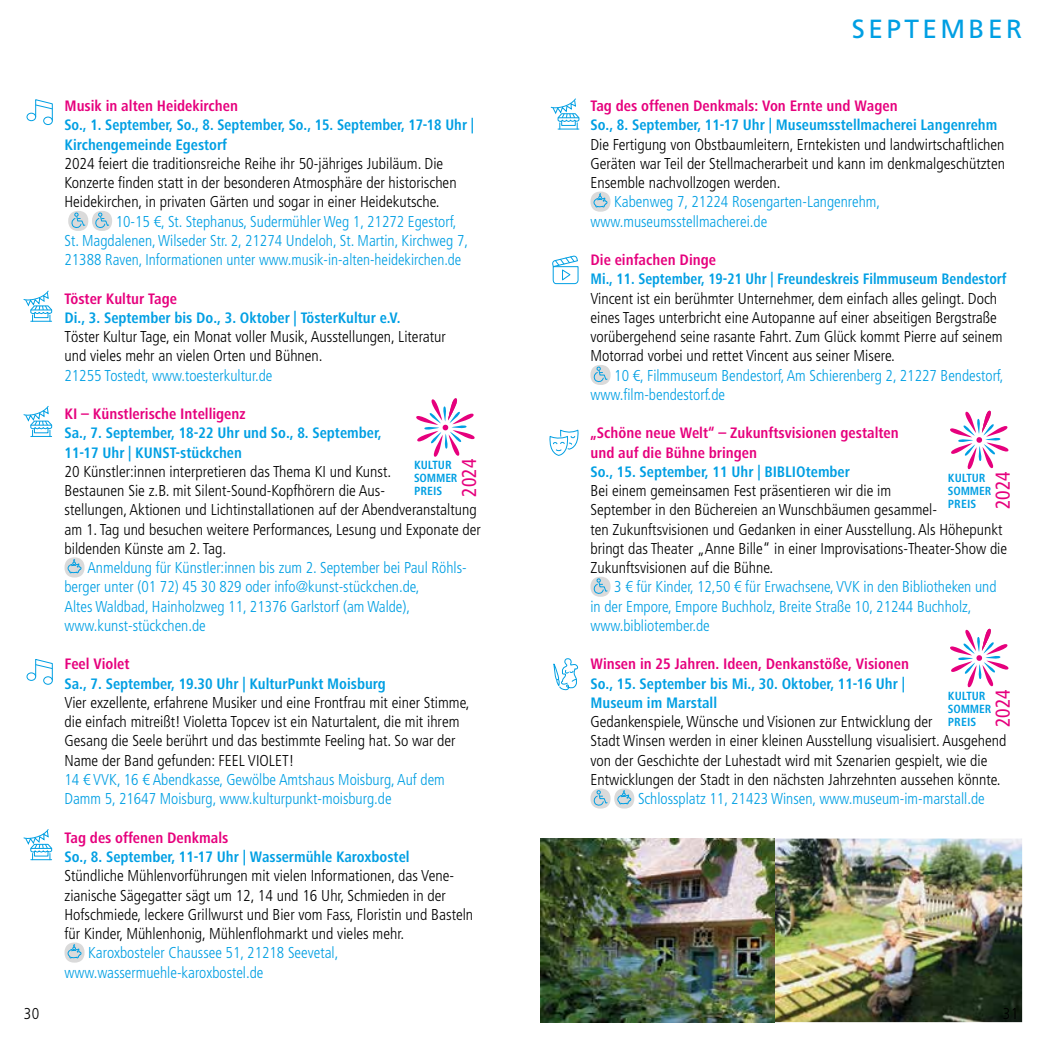
<style>
.page{position:relative;width:1042px;height:1042px;background:#fff}
.page>*{position:absolute;margin:0;border:0;box-sizing:border-box;transform-origin:0 0}
.t1{font:26.25px "Frutiger LT Pro";letter-spacing:.13em;color:#009fe3}
.t2{font:condensed 20.12px "Frutiger LT";color:#e6007d}
.t3{font:300 condensed 15.75px/19.2px "Frutiger LT";color:#000}
.t4{font:300 condensed 15.75px/19.2px "Frutiger LT";color:#009fe3}
.t5{font:700 condensed 15.75px/19.2px "Frutiger Next LT";color:#009fe3}
.t6{font:700 condensed 15.75px/19.2px "Frutiger Next LT";color:#e6007d}
.t7{font:700 condensed 15.75px "Frutiger Next LT";color:#009fe3;scale:.95 1}
.t8{font:700 condensed 12.25px/13px "Frutiger Next LT";color:#009fe3}
</style>
<div class="page">
<img style="left:541px;top:838px;width:481px;height:184px">
<div style="left:590px;top:192px;width:20px;height:20px;background:#dadada;border-radius:50%"></div>
<svg style="left:593px;top:194px;width:15px;height:14px"></svg>
<div style="left:590px;top:365px;width:20px;height:20px;background:#dadada;border-radius:50%"></div>
<svg style="left:593px;top:367px;width:15px;height:16px"></svg>
<div style="left:590px;top:577px;width:20px;height:20px;background:#dadada;border-radius:50%"></div>
<svg style="left:593px;top:578px;width:15px;height:17px"></svg>
<div style="left:590px;top:788px;width:20px;height:20px;background:#dadada;border-radius:50%"></div>
<svg style="left:593px;top:790px;width:15px;height:16px"></svg>
<div style="left:614px;top:788px;width:20px;height:20px;background:#dadada;border-radius:50%"></div>
<svg style="left:616px;top:790px;width:16px;height:15px"></svg>
<div style="left:68px;top:211px;width:20px;height:20px;background:#dadada;border-radius:50%"></div>
<svg style="left:71px;top:213px;width:14px;height:15px"></svg>
<div style="left:92px;top:211px;width:20px;height:20px;background:#dadada;border-radius:50%"></div>
<svg style="left:95px;top:213px;width:14px;height:15px"></svg>
<div style="left:64px;top:557px;width:21px;height:20px;background:#dadada;border-radius:50%"></div>
<svg style="left:66px;top:559px;width:16px;height:15px"></svg>
<div style="left:64px;top:942px;width:21px;height:20px;background:#dadada;border-radius:50%"></div>
<svg style="left:66px;top:944px;width:16px;height:15px"></svg>
<svg style="left:553px;top:658px;width:26px;height:33px"></svg>
<svg style="left:23px;top:290px;width:30px;height:32px"></svg>
<svg style="left:23px;top:406px;width:30px;height:31px"></svg>
<svg style="left:23px;top:829px;width:30px;height:31px"></svg>
<svg style="left:416px;top:398px;width:59px;height:59px"></svg>
<svg style="left:950px;top:410px;width:59px;height:60px"></svg>
<svg style="left:950px;top:628px;width:59px;height:60px"></svg>
<div style="left:27px;top:672px;width:9px;height:9px;border:1px solid #009fe3;border-radius:50%"></div>
<div style="left:43px;top:676px;width:10px;height:9px;border:1px solid #009fe3;border-radius:50%"></div>
<svg style="left:35px;top:659px;width:18px;height:22px"></svg>
<div style="left:27px;top:113px;width:9px;height:8px;border:1px solid #009fe3;border-radius:50%"></div>
<div style="left:43px;top:117px;width:10px;height:8px;border:1px solid #009fe3;border-radius:50%"></div>
<svg style="left:35px;top:99px;width:18px;height:22px"></svg>
<svg style="left:550px;top:98px;width:30px;height:32px"></svg>
<svg style="left:549px;top:429px;width:30px;height:27px"></svg>
<svg style="left:552px;top:255px;width:27px;height:29px"></svg>
<p class="t6" style="left:64px;top:96px;width:175px">Musik in alten Heidekirchen</p>
<p class="t5" style="left:64px;top:115px;width:411px">So., 1. September, So., 8. September, So., 15. September, 17-18 Uhr |<br>Kirchengemeinde Egestorf</p>
<p class="t3" style="left:64px;top:154px;width:394px">2024 feiert die traditionsreiche Reihe ihr 50-jähriges Jubiläum. Die<br>Konzerte finden statt in der besonderen Atmosphäre der historischen<br>Heidekirchen, in privaten Gärten und sogar in einer Heidekutsche.</p>
<p class="t4" style="left:64px;top:212px;width:405px;text-indent:51px">10-15 €, St. Stephanus, Sudermühler Weg 1, 21272 Egestorf,<br>St. Magdalenen, Wilseder Str. 2, 21274 Undeloh, St. Martin, Kirchweg 7,<br>21388 Raven, Informationen unter www.musik-in-alten-heidekirchen.de</p>
<p class="t6" style="left:64px;top:289px;width:114px">Töster Kultur Tage</p>
<p class="t5" style="left:64px;top:308px;width:337px">Di., 3. September bis Do., 3. Oktober | TösterKultur e.V.</p>
<p class="t3" style="left:64px;top:327px;width:383px">Töster Kultur Tage, ein Monat voller Musik, Ausstellungen, Literatur und vieles mehr an vielen Orten und Bühnen.</p>
<p class="t4" style="left:64px;top:366px;width:209px">21255 Tostedt, www.toesterkultur.de</p>
<p class="t6" style="left:64px;top:404px;width:183px">KI – Künstlerische Intelligenz</p>
<p class="t5" style="left:64px;top:423px;width:319px">Sa., 7. September, 18-22 Uhr und So., 8. September,<br>11-17 Uhr | KUNST-stückchen</p>
<p class="t3" style="left:64px;top:462px;width:418px">20 Künstler:innen interpretieren das Thema KI und Kunst.<br>Bestaunen Sie z.B. mit Silent-Sound-Kopfhörern die Aus-<br>stellungen, Aktionen und Lichtinstallationen auf der Abendveranstaltung am 1. Tag und besuchen weitere Performances, Lesung und Exponate der bildenden Künste am 2. Tag.</p>
<p class="t4" style="left:64px;top:558px;width:404px;text-indent:23px">Anmeldung für Künstler:innen bis zum 2. September bei Paul Röhls&shy;berger unter (01 72) 45 30 829 oder info@kunst-stückchen.de,<br>Altes Waldbad, Hainholzweg 11, 21376 Garlstorf (am Walde), www.kunst-stückchen.de</p>
<p class="t6" style="left:64px;top:654px;width:67px">Feel Violet</p>
<p class="t5" style="left:64px;top:674px;width:323px">Sa., 7. September, 19.30 Uhr | KulturPunkt Moisburg</p>
<p class="t3" style="left:64px;top:693px;width:407px">Vier exzellente, erfahrene Musiker und eine Frontfrau mit einer Stimme, die einfach mitreißt! Violetta Topcev ist ein Naturtalent, die mit ihrem Gesang die Seele berührt und das bestimmte Feeling hat. So war der Name der Band gefunden: FEEL VIOLET!</p>
<p class="t4" style="left:64px;top:770px;width:382px">14 € VVK, 16 € Abendkasse, Gewölbe Amtshaus Moisburg, Auf dem<br>Damm 5, 21647 Moisburg, www.kulturpunkt-moisburg.de</p>
<p class="t6" style="left:64px;top:828px;width:165px">Tag des offenen Denkmals</p>
<p class="t5" style="left:64px;top:847px;width:346px">So., 8. September, 11-17 Uhr | Wassermühle Karoxbostel</p>
<p class="t3" style="left:64px;top:866px;width:410px">Stündliche Mühlenvorführungen mit vielen Informationen, das Vene&shy;zianische Sägegatter sägt um 12, 14 und 16 Uhr, Schmieden in der Hofschmiede, leckere Grillwurst und Bier vom Fass, Floristin und Basteln für Kinder, Mühlenhonig, Mühlenflohmarkt und vieles mehr.</p>
<p class="t4" style="left:64px;top:943px;width:275px;text-indent:24px">Karoxbosteler Chaussee 51, 21218 Seevetal, www.wassermuehle-karoxbostel.de</p>
<p class="t8" style="left:414px;top:459px;width:45px">KULTUR<br>SOMMER<br>PREIS</p>
<p class="t2" style="left:457px;top:497px;width:39px;rotate:-90deg">2024</p>
<h1 class="t1" style="left:852px;top:14px;width:172px">SEPTEMBER</h1>
<p class="t6" style="left:590px;top:96px;width:309px">Tag des offenen Denkmals: Von Ernte und Wagen</p>
<p class="t5" style="left:590px;top:115px;width:408px">So., 8. September, 11-17 Uhr | Museumsstellmacherei Langenrehm</p>
<p class="t3" style="left:590px;top:135px;width:416px;text-align:justify">Die Fertigung von Obstbaumleitern, Erntekisten und landwirtschaftlichen Geräten war Teil der Stellmacherarbeit und kann im denkmalgeschützten Ensemble nachvollzogen werden.</p>
<p class="t4" style="left:590px;top:192px;width:291px;text-indent:24px">Kabenweg 7, 21224 Rosengarten-Langenrehm, www.museumsstellmacherei.de</p>
<p class="t6" style="left:590px;top:250px;width:127px">Die einfachen Dinge</p>
<p class="t7" style="left:590px;top:270px;width:439px">Mi., 11. September, 19-21 Uhr | Freundeskreis Filmmuseum Bendestorf</p>
<p class="t3" style="left:590px;top:289px;width:414px">Vincent ist ein berühmter Unternehmer, dem einfach alles gelingt. Doch eines Tages unterbricht eine Autopanne auf einer abseitigen Bergstraße vorübergehend seine rasante Fahrt. Zum Glück kommt Pierre auf seinem Motorrad vorbei und rettet Vincent aus seiner Misere.</p>
<p class="t4" style="left:590px;top:366px;width:415px;text-indent:24px">10 €, Filmmuseum Bendestorf, Am Schierenberg 2, 21227 Bendestorf, www.film-bendestorf.de</p>
<p class="t6" style="left:590px;top:423px;width:310px">„Schöne neue Welt“ – Zukunftsvisionen gestalten und auf die Bühne bringen</p>
<p class="t5" style="left:590px;top:462px;width:261px">So., 15. September, 11 Uhr | BIBLIOtember</p>
<p class="t3" style="left:590px;top:481px;width:418px">Bei einem gemeinsamen Fest präsentieren wir die im<br>September in den Büchereien an Wunschbäumen gesammel-<br>ten Zukunftsvisionen und Gedanken in einer Ausstellung. Als Höhepunkt bringt das Theater „Anne Bille“ in einer Improvisations-Theater-Show die Zukunftsvisionen auf die Bühne.</p>
<p class="t4" style="left:590px;top:577px;width:408px;text-indent:24px">3 € für Kinder, 12,50 € für Erwachsene, VVK in den Bibliotheken und in der Empore, Empore Buchholz, Breite Straße 10, 21244 Buchholz, www.bibliotember.de</p>
<p class="t6" style="left:590px;top:654px;width:320px">Winsen in 25 Jahren. Ideen, Denkanstöße, Visionen</p>
<p class="t5" style="left:590px;top:674px;width:316px">So., 15. September bis Mi., 30. Oktober, 11-16 Uhr |<br>Museum im Marstall</p>
<p class="t3" style="left:590px;top:712px;width:417px">Gedankenspiele, Wünsche und Visionen zur Entwicklung der<br>Stadt Winsen werden in einer kleinen Ausstellung visualisiert. Ausgehend von der Geschichte der Luhestadt wird mit Szenarien gespielt, wie die Entwicklungen der Stadt in den nächsten Jahrzehnten aussehen könnte.</p>
<p class="t4" style="left:638px;top:789px;width:348px">Schlossplatz 11, 21423 Winsen, www.museum-im-marstall.de</p>
<p class="t8" style="left:948px;top:471px;width:45px">KULTUR<br>SOMMER<br>PREIS</p>
<p class="t2" style="left:991px;top:509px;width:39px;rotate:-90deg">2024</p>
<p class="t8" style="left:948px;top:689px;width:45px">KULTUR<br>SOMMER<br>PREIS</p>
<p class="t2" style="left:991px;top:727px;width:39px;rotate:-90deg">2024</p>
<p class="t3" style="left:24px;top:1004px;width:17px">30</p>
<p class="t3" style="left:1003px;top:1004px;width:17px">31</p>
</div>
